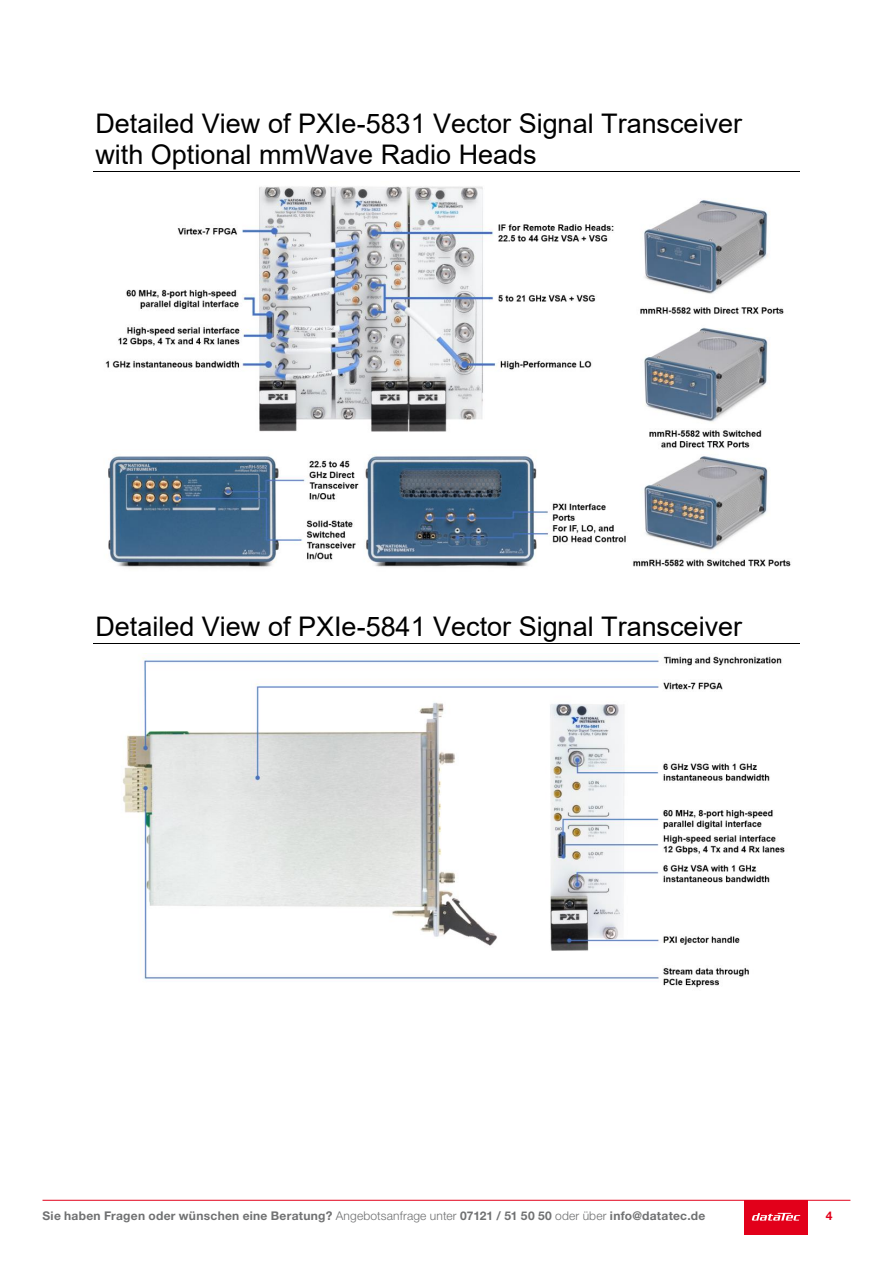
<style>
.page{position:relative;width:893px;height:1263px;background:#fff}
.page>*{position:absolute;margin:0;border:0;box-sizing:border-box;transform-origin:0 0}
.t1{font:27px/31.2px "Arial";color:#000}
.t2{font:700 12px "Helvetica Neue LT Pro";letter-spacing:.025em;color:#707172}
.t3{font:700 12px "Helvetica Neue LT Pro";color:#e2001a}
.s1{font-weight:300}
</style>
<div class="page">
<div style="left:744px;top:1200px;width:64px;height:34px;background:#e2001a"></div>
<svg style="left:752px;top:1213px;width:48px;height:7px"></svg>
<hr style="left:43px;top:1200px;width:807px;height:1px;background:#e2001a">
<hr style="left:93px;top:172px;width:707px;height:1px;background:#000">
<hr style="left:93px;top:643px;width:707px;height:1px;background:#000">
<img style="left:105px;top:186px;width:686px;height:381px">
<img style="left:123px;top:653px;width:662px;height:335px">
<p class="t1" style="left:95px;top:108px;width:648px">Detailed View of PXIe-5831 Vector Signal Transceiver with Optional mmWave Radio Heads</p>
<p class="t1" style="left:95px;top:611px;width:648px">Detailed View of PXIe-5841 Vector Signal Transceiver</p>
<p class="t2" style="left:43px;top:1209px;width:664px">Sie haben Fragen oder wünschen eine Beratung? <span class="s1">Angebotsanfrage unter</span> 07121 / 51 50 50 <span class="s1">oder über</span> info@datatec.de</p>
<p class="t3" style="left:826px;top:1209px;width:8px">4</p>
</div>
